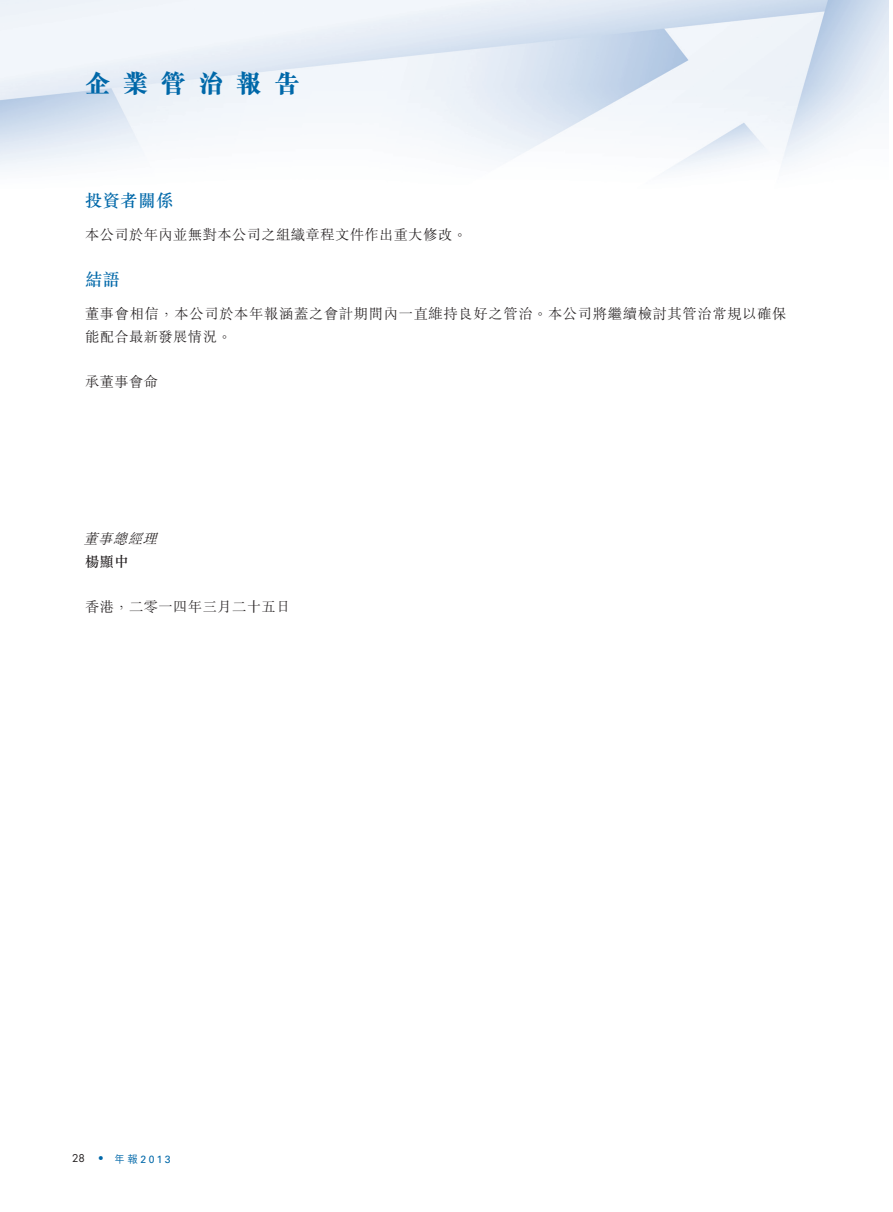
<style>
.page{position:relative;width:893px;height:1212px;background:#fff}
.page>*{position:absolute;margin:0;border:0;box-sizing:border-box;transform-origin:0 0}
.t1{font:800 25.5px "M Sung HK";letter-spacing:.485em;color:#0068a9}
._3__標題{font:500 17.25px "M Sung HK";letter-spacing:.03em;color:#0068a9}
._1__內文{font:300 14.25px/22.5px "M Sung HK";letter-spacing:.05em;color:#231f20}
._1__內文-2{font:300 14.25px "M Sung HK";letter-spacing:.03em;color:#231f20}
._1__內文-3{font:italic 300 14.25px "M Sung HK";color:#231f20}
._1__內文-4{font:500 14.25px "M Sung HK";color:#231f20}
.t2{font:10.5px "Univers LT Std";color:#0068a9}
.t3{font:10.5px "Futura Std";color:#231f20}
.s1{font-family:"Futura Std"}
.s2{font-family:"M Hei HK";font-weight:500}
</style>
<div class="page">
<h1 class="t1" style="left:85px;top:71px;width:216px">企業管治報告</h1>
<p class="_3__標題" style="left:85px;top:188px;width:90px">投資者關係</p>
<p class="_1__內文-2" style="left:85px;top:224px;width:383px">本公司於年內並無對本公司之組織章程文件作出重大修改。</p>
<p class="_3__標題" style="left:85px;top:268px;width:37px">結語</p>
<p class="_1__內文" style="left:85px;top:302px;width:703px">董事會相信，本公司於本年報涵蓋之會計期間內一直維持良好之管治。本公司將繼續檢討其管治常規以確保能配合最新發展情況。</p>
<p class="_1__內文-2" style="left:85px;top:371px;width:75px">承董事會命</p>
<p class="_1__內文-3" style="left:84px;top:529px;width:79px">董事總經理</p>
<p class="_1__內文-4" style="left:85px;top:552px;width:45px">楊顯中</p>
<p class="_1__內文-2" style="left:85px;top:596px;width:207px">香港，二零一四年三月二十五日</p>
<p class="t3" style="left:72px;top:1151px;width:14px">28</p>
<p class="t2" style="left:98px;top:1153px;width:74px"><span class="s1">•</span> <span class="s2">年報</span>2013</p>
</div>
